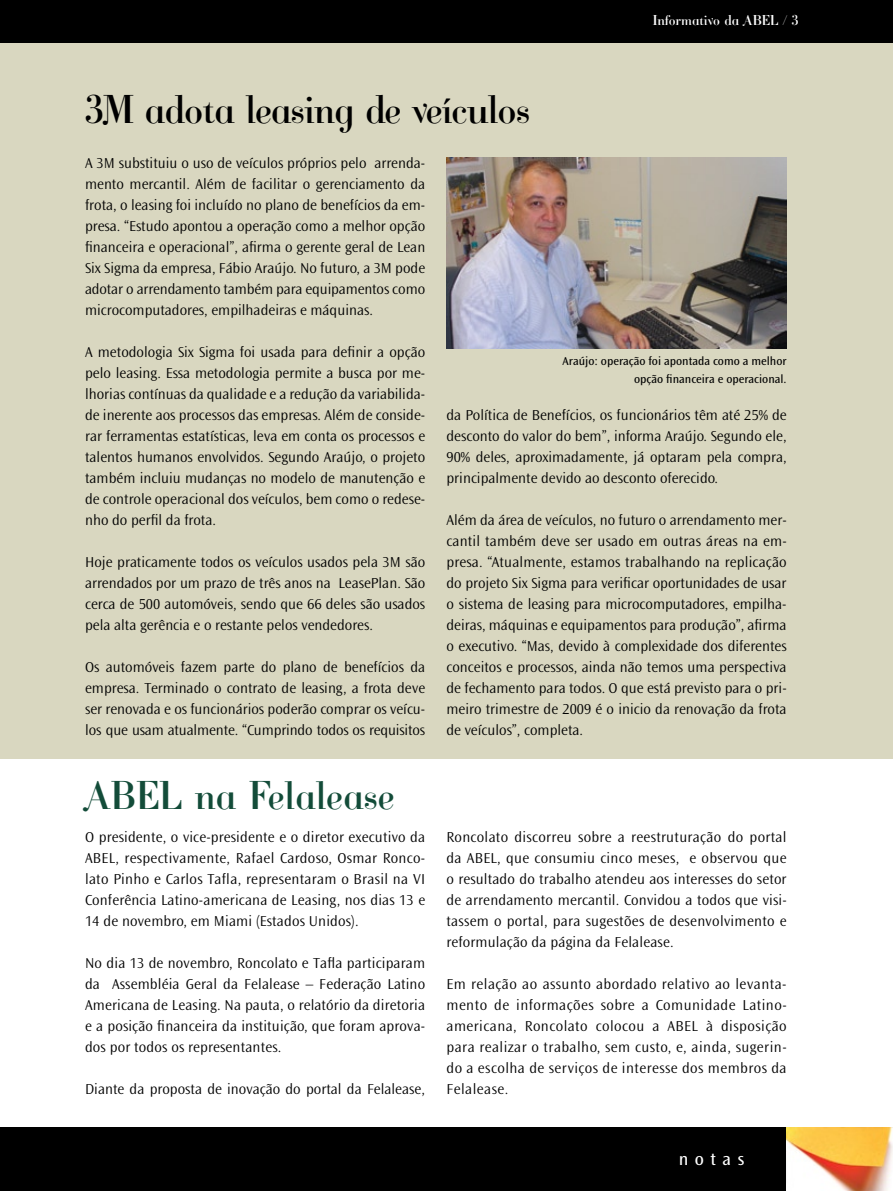
<style>
.page{position:relative;width:893px;height:1191px;background:#fff}
.page>*{position:absolute;margin:0;border:0;box-sizing:border-box;transform-origin:0 0}
.t1{font:42px "Cantabile";letter-spacing:-.02em;color:#000}
.t2{font:42px "Cantabile";color:#134c39}
.t3{font:18px "Ocean Sans Std";letter-spacing:.36em;color:#fff}
.t4{font:300 15px/21px "Ocean Sans Std";color:#000;text-align:justify}
.t5{font:15px "Cantabile";color:#fff}
.t6{font:12px/18px "Ocean Sans Std";color:#000;text-align:right}
</style>
<div class="page">
<div style="left:0;top:43px;width:893px;height:716px;background:#d9d7c0"></div>
<div style="left:0;top:0;width:893px;height:43px;background:#000"></div>
<div style="left:0;top:1127px;width:893px;height:64px;background:#000"></div>
<img style="left:787px;top:1127px;width:106px;height:64px">
<img style="left:446px;top:157px;width:341px;height:191px">
<p class="t5" style="left:653px;top:12px;width:147px">Informativo da ABEL / 3</p>
<h1 class="t1" style="left:85px;top:85px;width:447px">3M adota leasing de veículos</h1>
<p class="t4" style="left:85px;top:153px;width:342px">A 3M substituiu o uso de veículos próprios pelo arrenda&shy;mento mercantil. Além de facilitar o gerenciamento da frota, o leasing foi incluído no plano de benefícios da em&shy;presa. “Estudo apontou a operação como a melhor opção financeira e operacional”, afirma o gerente geral de Lean Six Sigma da empresa, Fábio Araújo. No futuro, a 3M pode adotar o arrendamento também para equipamentos como microcomputadores, empilhadeiras e máquinas.</p>
<p class="t4" style="left:85px;top:342px;width:342px">A metodologia Six Sigma foi usada para definir a opção pelo leasing. Essa metodologia permite a busca por me&shy;lhorias contínuas da qualidade e a redução da variabilida&shy;de inerente aos processos das empresas. Além de conside&shy;rar ferramentas estatísticas, leva em conta os processos e talentos humanos envolvidos. Segundo Araújo, o projeto também incluiu mudanças no modelo de manutenção e de controle operacional dos veículos, bem como o redese&shy;nho do perfil da frota.</p>
<p class="t4" style="left:85px;top:552px;width:342px">Hoje praticamente todos os veículos usados pela 3M são arrendados por um prazo de três anos na LeasePlan. São cerca de 500 automóveis, sendo que 66 deles são usados pela alta gerência e o restante pelos vendedores.</p>
<p class="t4" style="left:85px;top:657px;width:342px">Os automóveis fazem parte do plano de benefícios da empresa. Terminado o contrato de leasing, a frota deve ser renovada e os funcionários poderão comprar os veícu&shy;los que usam atualmente. “Cumprindo todos os requisitos</p>
<p class="t6" style="left:563px;top:353px;width:226px">Araújo: operação foi apontada como a melhor opção financeira e operacional.</p>
<p class="t4" style="left:446px;top:405px;width:342px">da Política de Benefícios, os funcionários têm até 25% de desconto do valor do bem”, informa Araújo. Segundo ele, 90% deles, aproximadamente, já optaram pela compra, principalmente devido ao desconto oferecido.</p>
<p class="t4" style="left:446px;top:510px;width:342px">Além da área de veículos, no futuro o arrendamento mer&shy;cantil também deve ser usado em outras áreas na em&shy;presa. “Atualmente, estamos trabalhando na replicação do projeto Six Sigma para verificar oportunidades de usar o sistema de leasing para microcomputadores, empilha&shy;deiras, máquinas e equipamentos para produção”, afirma o executivo. “Mas, devido à complexidade dos diferentes conceitos e processos, ainda não temos uma perspectiva de fechamento para todos. O que está previsto para o pri&shy;meiro trimestre de 2009 é o inicio da renovação da frota de veículos”, completa.</p>
<h1 class="t2" style="left:85px;top:771px;width:311px">ABEL na Felalease</h1>
<p class="t4" style="left:85px;top:826px;width:342px">O presidente, o vice-presidente e o diretor executivo da ABEL, respectivamente, Rafael Cardoso, Osmar Ronco&shy;lato Pinho e Carlos Tafla, representaram o Brasil na VI Conferência Latino-americana de Leasing, nos dias 13 e 14 de novembro, em Miami (Estados Unidos).</p>
<p class="t4" style="left:85px;top:952px;width:342px">No dia 13 de novembro, Roncolato e Tafla participaram da Assembléia Geral da Felalease – Federação Latino Americana de Leasing. Na pauta, o relatório da diretoria e a posição financeira da instituição, que foram aprova&shy;dos por todos os representantes.</p>
<p class="t4" style="left:85px;top:1078px;width:342px">Diante da proposta de inovação do portal da Felalease,</p>
<p class="t4" style="left:446px;top:826px;width:342px">Roncolato discorreu sobre a reestruturação do portal da ABEL, que consumiu cinco meses, e observou que o resultado do trabalho atendeu aos interesses do setor de arrendamento mercantil. Convidou a todos que visi&shy;tassem o portal, para sugestões de desenvolvimento e reformulação da página da Felalease.</p>
<p class="t4" style="left:446px;top:973px;width:342px">Em relação ao assunto abordado relativo ao levanta&shy;mento de informações sobre a Comunidade Latino&shy;americana, Roncolato colocou a ABEL à disposição para realizar o trabalho, sem custo, e, ainda, sugerin&shy;do a escolha de serviços de interesse dos membros da Felalease.</p>
<p class="t3" style="left:679px;top:1148px;width:67px">notas</p>
</div>
